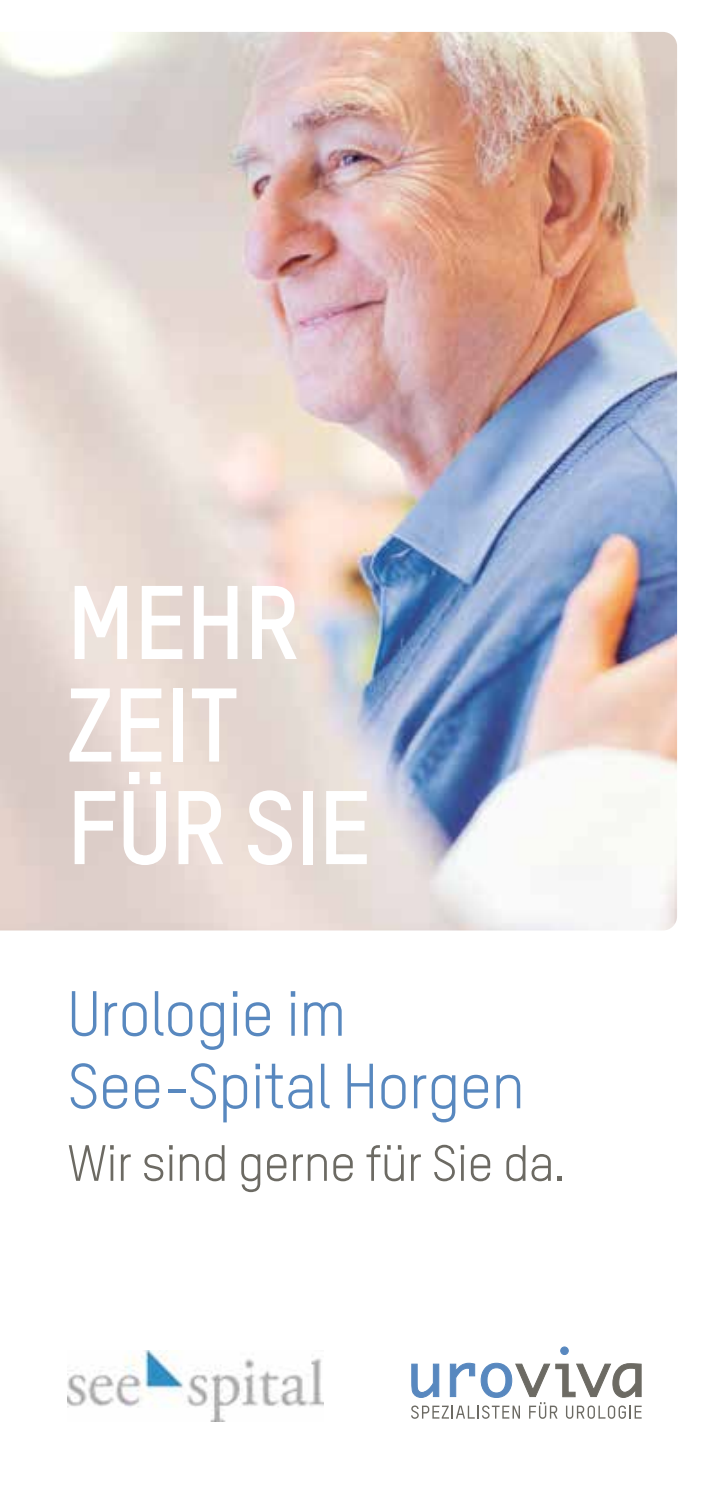
<style>
.page{position:relative;width:709px;height:1489px;background:#fff}
.page>*{position:absolute;margin:0;border:0;box-sizing:border-box;transform-origin:0 0}
.t1{font:700 102.5px/102.5px "TSTAR";color:#fff}
.t2{font:62.5px/72.5px "TSTAR";letter-spacing:-.02em;color:#5888bf}
.t3{font:50px "TSTAR";letter-spacing:-.02em;color:#6c6a63}
</style>
<div class="page">
<img style="left:67px;top:1350px;width:257px;height:71px">
<div style="left:560px;top:1346px;width:8px;height:8px;background:#5888bf;border-radius:50%"></div>
<div style="left:560px;top:1346px;width:9px;height:8px;border:1px solid #5888bf;border-radius:50%"></div>
<svg style="left:411px;top:1362px;width:231px;height:56px"></svg>
<img style="left:0;top:32px;width:677px;height:898px">
<h1 class="t1" style="left:67px;top:570px;width:305px">MEHR<br>ZEIT<br>FÜR SIE</h1>
<p class="t2" style="left:67px;top:976px;width:459px">Urologie im<br>See-Spital Horgen</p>
<p class="t3" style="left:67px;top:1133px;width:500px">Wir sind gerne für Sie da.</p>
</div>
